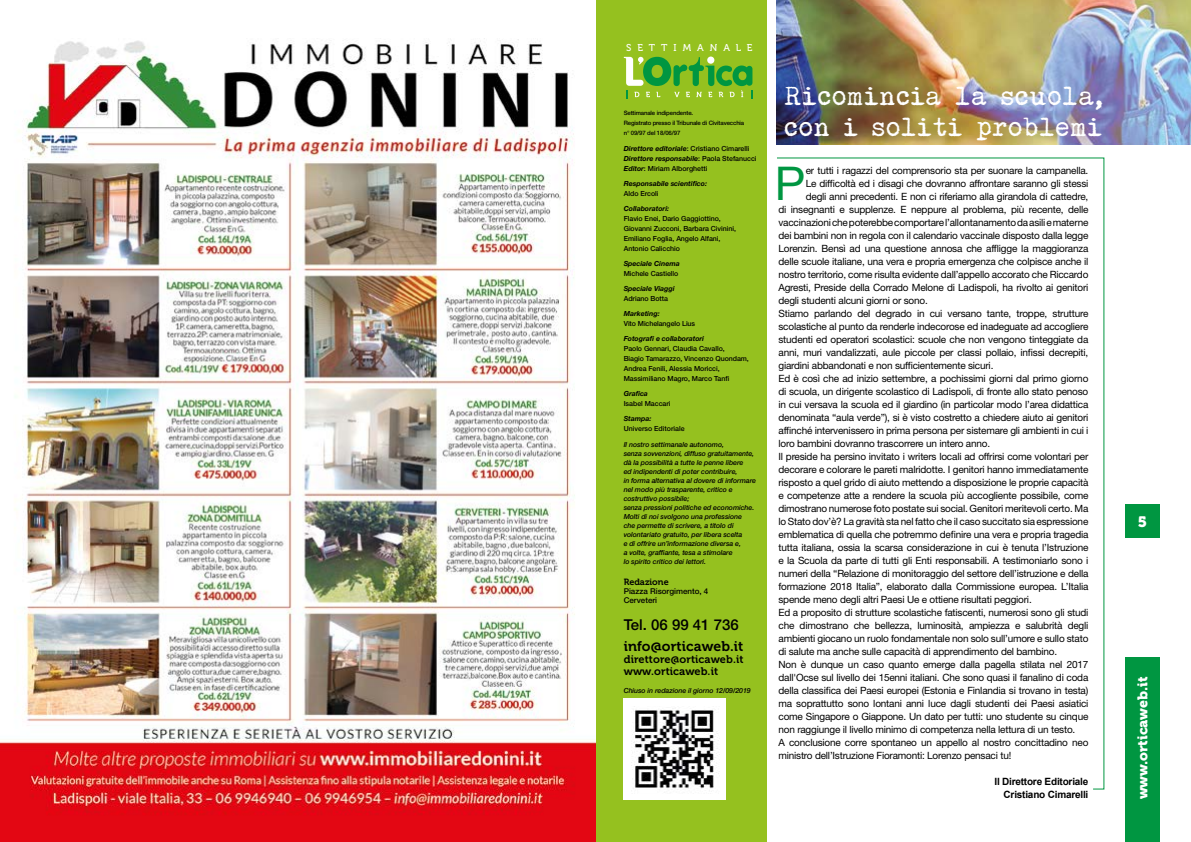
<style>
.page{position:relative;width:1191px;height:842px;background:#fff}
.page>*{position:absolute;margin:0;border:0;box-sizing:border-box;transform-origin:0 0}
.t1{font:46.3px "Arial";color:#009641}
.t2{font:26.5px/30.7px "HOLLYWOOD STARFIRE";color:#fff}
.t3{font:500 15px "Helvetica Neue LT Std";color:#000}
.t4{font:15px "Museo 900";color:#fff}
.t5{font:14px "Museo 700";letter-spacing:.01em;color:#000}
.t6{font:14px "Museo 900";color:#fff}
.t7{font:11px/12px "Museo 700";letter-spacing:.01em;color:#000}
.t8{font:10px "Helvetica Neue LT Std";letter-spacing:-.02em;color:#000}
.t9{font:700 10px/13px "Arial";letter-spacing:-.02em;color:#000;text-align:right}
.t10{font:9.9px "Museo 500";letter-spacing:.6em;color:#fff}
.t11{font:9px "Museo 700";color:#000}
.t12{font:500 8px/9px "Helvetica Neue LT Std";color:#000}
.t13{font:italic 500 7px/9px "Helvetica Neue LT Std";letter-spacing:-.01em;color:#000}
.t14{font:500 7px/10px "Helvetica Neue LT Std";letter-spacing:-.005em;color:#000}
.t15{font:italic 700 7px "Helvetica Neue LT Std";color:#000}
.t16{font:500 6px/10px "Helvetica Neue LT Std";letter-spacing:-.02em;color:#000}
.s1{font-weight:700;font-style:italic}
</style>
<div class="page">
<div style="left:595px;top:0;width:172px;height:842px;background:#95c11f"></div>
<img style="left:623px;top:698px;width:102px;height:101px">
<div style="left:1125px;top:505px;width:34px;height:33px;background:#009641"></div>
<div style="left:1125px;top:658px;width:34px;height:184px;background:#009641"></div>
<svg style="left:624px;top:57px;width:128px;height:41px"></svg>
<svg style="left:777px;top:157px;width:328px;height:633px"></svg>
<img style="left:0;top:38px;width:595px;height:804px">
<img style="left:777px;top:0;width:414px;height:145px">
<p class="t10" style="left:626px;top:42px;width:128px">SETTIMANALE</p>
<p class="t16" style="left:623px;top:108px;width:122px">Settimanale indipendente.<br>Registrato presso il Tribunale di Civitavecchia n° 09/97 del 18/06/97</p>
<p class="t14" style="left:623px;top:144px;width:134px"><span class="s1">Direttore editoriale</span>: Cristiano Cimarelli<br><span class="s1">Direttore responsabile</span>: Paola Stefanucci<br><span class="s1">Editor</span>: Miriam Alborghetti</p>
<p class="t15" style="left:623px;top:179px;width:85px">Responsabile scientifico:</p>
<p class="t14" style="left:623px;top:189px;width:36px">Aldo Ercoli</p>
<p class="t15" style="left:623px;top:204px;width:47px">Collaboratori:</p>
<p class="t14" style="left:623px;top:214px;width:114px">Flavio Enei, Dario Gaggiottino,<br>Giovanni Zucconi, Barbara Civinini,<br>Emiliano Foglia, Angelo Alfani,<br>Antonio Calicchio</p>
<p class="t15" style="left:623px;top:259px;width:57px">Speciale Cinema</p>
<p class="t14" style="left:623px;top:269px;width:56px">Michele Castiello</p>
<p class="t15" style="left:623px;top:284px;width:52px">Speciale Viaggi</p>
<p class="t14" style="left:623px;top:294px;width:46px">Adriano Botta</p>
<p class="t15" style="left:623px;top:309px;width:37px">Marketing:</p>
<p class="t14" style="left:623px;top:319px;width:73px">Vito Michelangelo Lius</p>
<p class="t15" style="left:623px;top:334px;width:82px">Fotografi e collaboratori</p>
<p class="t14" style="left:623px;top:344px;width:127px">Paolo Gennari, Claudia Cavallo,<br>Biagio Tamarazzo, Vincenzo Quondam, Andrea Fenili, Alessia Moricci, Massimiliano Magro, Marco Tanfi</p>
<p class="t15" style="left:623px;top:389px;width:26px">Grafica</p>
<p class="t14" style="left:623px;top:399px;width:48px">Isabel Maccari</p>
<p class="t15" style="left:623px;top:414px;width:29px">Stampa:</p>
<p class="t14" style="left:623px;top:424px;width:62px">Universo Editoriale</p>
<p class="t13" style="left:623px;top:440px;width:134px">Il nostro settimanale autonomo,<br>senza sovvenzioni, diffuso gratuitamente, dà la possibilità a tutte le penne libere<br>ed indipendenti di poter contribuire,<br>in forma alternativa al dovere di informare nel modo più trasparente, critico e costruttivo possibile;<br>senza pressioni politiche ed economiche.<br>Molti di noi svolgono una professione<br>che permette di scrivere, a titolo di volontariato gratuito, per libera scelta<br>e di offrire un’informazione diversa e,<br>a volte, graffiante, tesa a stimolare<br>lo spirito critico dei lettori.</p>
<p class="t11" style="left:623px;top:577px;width:46px">Redazione</p>
<p class="t12" style="left:623px;top:587px;width:86px">Piazza Risorgimento, 4<br>Cerveteri</p>
<h3 class="t3" style="left:623px;top:616px;width:117px">Tel. 06 99 41 736</h3>
<h3 class="t5" style="left:623px;top:639px;width:121px">info@orticaweb.it</h3>
<p class="t7" style="left:623px;top:654px;width:121px">direttore@orticaweb.it www.orticaweb.it</p>
<p class="t13" style="left:623px;top:686px;width:129px">Chiuso in redazione il giorno 12/09/2019</p>
<h2 class="t2" style="left:785px;top:81px;width:320px">Ricomincia la scuola, con i soliti problemi</h2>
<h1 class="t1" style="left:775px;top:154px;width:32px">P</h1>
<p class="t8" style="left:806px;top:165px;width:284px">er tutti i ragazzi del comprensorio sta per suonare la campanella.</p>
<p class="t8" style="left:806px;top:178px;width:284px">Le difficoltà ed i disagi che dovranno affrontare saranno gli stessi</p>
<p class="t8" style="left:806px;top:191px;width:284px">degli anni precedenti. E non ci riferiamo alla girandola di cattedre,</p>
<p class="t8" style="left:778px;top:204px;width:311px">di insegnanti e supplenze. E neppure al problema, più recente, delle</p>
<p class="t8" style="left:778px;top:217px;width:311px">vaccinazioni che poterebbe comportare l’allontanamento da asili e materne</p>
<p class="t8" style="left:778px;top:230px;width:311px">dei bambini non in regola con il calendario vaccinale disposto dalla legge</p>
<p class="t8" style="left:778px;top:243px;width:311px">Lorenzin. Bensì ad una questione annosa che affligge la maggioranza</p>
<p class="t8" style="left:778px;top:256px;width:311px">delle scuole italiane, una vera e propria emergenza che colpisce anche il</p>
<p class="t8" style="left:778px;top:269px;width:311px">nostro territorio, come risulta evidente dall’appello accorato che Riccardo</p>
<p class="t8" style="left:778px;top:282px;width:311px">Agresti, Preside della Corrado Melone di Ladispoli, ha rivolto ai genitori</p>
<p class="t8" style="left:778px;top:295px;width:151px">degli studenti alcuni giorni or sono.</p>
<p class="t8" style="left:778px;top:308px;width:311px">Stiamo parlando del degrado in cui versano tante, troppe, strutture</p>
<p class="t8" style="left:778px;top:321px;width:311px">scolastiche al punto da renderle indecorose ed inadeguate ad accogliere</p>
<p class="t8" style="left:778px;top:334px;width:311px">studenti ed operatori scolastici: scuole che non vengono tinteggiate da</p>
<p class="t8" style="left:778px;top:347px;width:311px">anni, muri vandalizzati, aule piccole per classi pollaio, infissi decrepiti,</p>
<p class="t8" style="left:778px;top:360px;width:216px">giardini abbandonati e non sufficientemente sicuri.</p>
<p class="t8" style="left:778px;top:373px;width:311px">Ed è così che ad inizio settembre, a pochissimi giorni dal primo giorno</p>
<p class="t8" style="left:778px;top:386px;width:311px">di scuola, un dirigente scolastico di Ladispoli, di fronte allo stato penoso</p>
<p class="t8" style="left:778px;top:399px;width:311px">in cui versava la scuola ed il giardino (in particolar modo l’area didattica</p>
<p class="t8" style="left:778px;top:412px;width:311px">denominata “aula verde”), si è visto costretto a chiedere aiuto ai genitori</p>
<p class="t8" style="left:778px;top:425px;width:311px">affinché intervenissero in prima persona per sistemare gli ambienti in cui i</p>
<p class="t8" style="left:778px;top:438px;width:213px">loro bambini dovranno trascorrere un intero anno.</p>
<p class="t8" style="left:778px;top:451px;width:311px">Il preside ha persino invitato i writers locali ad offrirsi come volontari per</p>
<p class="t8" style="left:778px;top:464px;width:311px">decorare e colorare le pareti malridotte. I genitori hanno immediatamente</p>
<p class="t8" style="left:778px;top:477px;width:311px">risposto a quel grido di aiuto mettendo a disposizione le proprie capacità</p>
<p class="t8" style="left:778px;top:490px;width:311px">e competenze atte a rendere la scuola più accogliente possibile, come</p>
<p class="t8" style="left:778px;top:503px;width:311px">dimostrano numerose foto postate sui social. Genitori meritevoli certo. Ma</p>
<p class="t8" style="left:778px;top:516px;width:311px">lo Stato dov’è? La gravità sta nel fatto che il caso succitato sia espressione</p>
<p class="t8" style="left:778px;top:529px;width:311px">emblematica di quella che potremmo definire una vera e propria tragedia</p>
<p class="t8" style="left:778px;top:542px;width:311px">tutta italiana, ossia la scarsa considerazione in cui è tenuta l’Istruzione</p>
<p class="t8" style="left:778px;top:555px;width:311px">e la Scuola da parte di tutti gli Enti responsabili. A testimoniarlo sono i</p>
<p class="t8" style="left:778px;top:568px;width:311px">numeri della “Relazione di monitoraggio del settore dell’istruzione e della</p>
<p class="t8" style="left:778px;top:581px;width:311px">formazione 2018 Italia”, elaborato dalla Commissione europea. L’Italia</p>
<p class="t8" style="left:778px;top:594px;width:255px">spende meno degli altri Paesi Ue e ottiene risultati peggiori.</p>
<p class="t8" style="left:778px;top:607px;width:311px">Ed a proposito di strutture scolastiche fatiscenti, numerosi sono gli studi</p>
<p class="t8" style="left:778px;top:620px;width:311px">che dimostrano che bellezza, luminosità, ampiezza e salubrità degli</p>
<p class="t8" style="left:778px;top:633px;width:311px">ambienti giocano un ruolo fondamentale non solo sull’umore e sullo stato</p>
<p class="t8" style="left:778px;top:646px;width:280px">di salute ma anche sulle capacità di apprendimento del bambino.</p>
<p class="t8" style="left:778px;top:659px;width:311px">Non è dunque un caso quanto emerge dalla pagella stilata nel 2017</p>
<p class="t8" style="left:778px;top:672px;width:311px">dall'Ocse sul livello dei 15enni italiani. Che sono quasi il fanalino di coda</p>
<p class="t8" style="left:778px;top:685px;width:311px">della classifica dei Paesi europei (Estonia e Finlandia si trovano in testa)</p>
<p class="t8" style="left:778px;top:698px;width:311px">ma soprattutto sono lontani anni luce dagli studenti dei Paesi asiatici</p>
<p class="t8" style="left:778px;top:711px;width:311px">come Singapore o Giappone. Un dato per tutti: uno studente su cinque</p>
<p class="t8" style="left:778px;top:724px;width:298px">non raggiunge il livello minimo di competenza nella lettura di un testo.</p>
<p class="t8" style="left:778px;top:737px;width:311px">A conclusione corre spontaneo un appello al nostro concittadino neo</p>
<p class="t8" style="left:778px;top:750px;width:234px">ministro dell’Istruzione Fioramonti: Lorenzo pensaci tu!</p>
<p class="t9" style="left:994px;top:775px;width:95px">Il Direttore Editoriale<br>Cristiano Cimarelli</p>
<h3 class="t4" style="left:1137px;top:513px;width:11px">5</h3>
<h3 class="t6" style="left:1134px;top:799px;width:124px;rotate:-90deg">www.orticaweb.it</h3>
</div>
